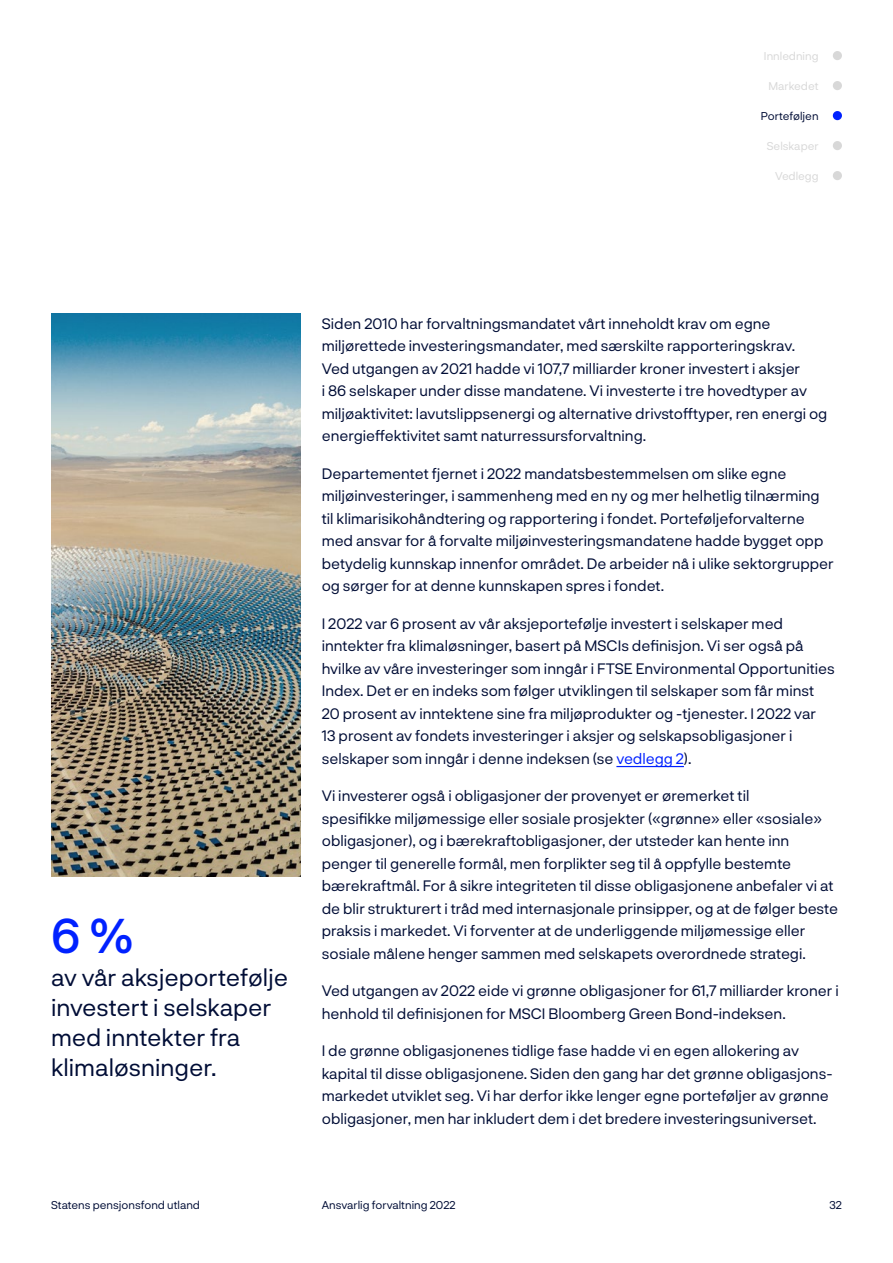
<style>
.page{position:relative;width:893px;height:1263px;background:#fff}
.page>*{position:absolute;margin:0;border:0;box-sizing:border-box;transform-origin:0 0}
.t1{font:500 48px "Neurial Grotesk";color:#0021ff}
.t2{font:24px/30px "Neurial Grotesk";color:#000d36}
.Brødtekst{font:15px/22.5px "Neurial Grotesk";color:#000d36}
.t3{font:11.25px "Neurial Grotesk";color:#000d36}
.t4{font:11.25px "Neurial Grotesk";color:#d8d8d8}
.s1{color:#0021ff}
</style>
<div class="page">
<hr style="left:616px;top:766px;width:68px;height:1px;background:#0021ff">
<img style="left:51px;top:314px;width:249px;height:562px">
<div style="left:833px;top:51px;width:9px;height:9px;background:#d8d8d8;border-radius:50%"></div>
<div style="left:833px;top:81px;width:9px;height:9px;background:#d8d8d8;border-radius:50%"></div>
<div style="left:833px;top:111px;width:9px;height:9px;background:#0021ff;border-radius:50%"></div>
<div style="left:833px;top:141px;width:9px;height:9px;background:#d8d8d8;border-radius:50%"></div>
<div style="left:833px;top:171px;width:9px;height:9px;background:#d8d8d8;border-radius:50%"></div>
<p class="t4" style="left:764px;top:48px;width:56px">Innledning</p>
<p class="t4" style="left:768px;top:78px;width:52px">Markedet</p>
<p class="t3" style="left:761px;top:108px;width:59px">Porteføljen</p>
<p class="t4" style="left:767px;top:138px;width:53px">Selskaper</p>
<p class="t4" style="left:775px;top:168px;width:45px">Vedlegg</p>
<h1 class="t1" style="left:51px;top:901px;width:84px">6 %</h1>
<h2 class="t2" style="left:51px;top:961px;width:239px">av vår aksjeportefølje investert i selskaper med inntekter fra klimaløsninger.</h2>
<p class="Brødtekst" style="left:322px;top:311px;width:507px">Siden 2010 har forvaltningsmandatet vårt inneholdt krav om egne miljørettede investeringsmandater, med særskilte rapporteringskrav.<br>Ved utgangen av 2021 hadde vi 107,7 milliarder kroner investert i aksjer<br>i 86 selskaper under disse mandatene. Vi investerte i tre hovedtyper av miljøaktivitet: lavutslippsenergi og alternative drivstofftyper, ren energi og energieffektivitet samt naturressursforvaltning.</p>
<p class="Brødtekst" style="left:322px;top:461px;width:513px">Departementet fjernet i 2022 mandatsbestemmelsen om slike egne miljøinvesteringer, i sammenheng med en ny og mer helhetlig tilnærming til klimarisikohåndtering og rapportering i fondet. Porteføljeforvalterne med ansvar for å forvalte miljøinvesteringsmandatene hadde bygget opp betydelig kunnskap innenfor området. De arbeider nå i ulike sektorgrupper og sørger for at denne kunnskapen spres i fondet.</p>
<p class="Brødtekst" style="left:322px;top:611px;width:515px">I 2022 var 6 prosent av vår aksjeportefølje investert i selskaper med inntekter fra klimaløsninger, basert på MSCIs definisjon. Vi ser også på hvilke av våre investeringer som inngår i FTSE Environmental Opportunities Index. Det er en indeks som følger utviklingen til selskaper som får minst 20 prosent av inntektene sine fra miljøprodukter og -tjenester. I 2022 var<br>13 prosent av fondets investeringer i aksjer og selskapsobligasjoner i selskaper som inngår i denne indeksen (se <span class="s1">vedlegg 2</span>).</p>
<p class="Brødtekst" style="left:322px;top:784px;width:518px">Vi investerer også i obligasjoner der provenyet er øremerket til<br>spesifikke miljømessige eller sosiale prosjekter («grønne» eller «sosiale» obligasjoner), og i bærekraftobligasjoner, der utsteder kan hente inn penger til generelle formål, men forplikter seg til å oppfylle bestemte bærekraftmål. For å sikre integriteten til disse obligasjonene anbefaler vi at de blir strukturert i tråd med internasjonale prinsipper, og at de følger beste praksis i markedet. Vi forventer at de underliggende miljømessige eller sosiale målene henger sammen med selskapets overordnede strategi.</p>
<p class="Brødtekst" style="left:322px;top:979px;width:518px">Ved utgangen av 2022 eide vi grønne obligasjoner for 61,7 milliarder kroner i henhold til definisjonen for MSCI Bloomberg Green Bond-indeksen.</p>
<p class="Brødtekst" style="left:322px;top:1039px;width:511px">I de grønne obligasjonenes tidlige fase hadde vi en egen allokering av kapital til disse obligasjonene. Siden den gang har det grønne obligasjons&shy;markedet utviklet seg. Vi har derfor ikke lenger egne porteføljer av grønne obligasjoner, men har inkludert dem i det bredere investeringsuniverset.</p>
<p class="t3" style="left:51px;top:1197px;width:151px">Statens pensjonsfond utland</p>
<p class="t3" style="left:322px;top:1197px;width:135px">Ansvarlig forvaltning 2022</p>
<p class="t3" style="left:829px;top:1197px;width:14px">32</p>
</div>
